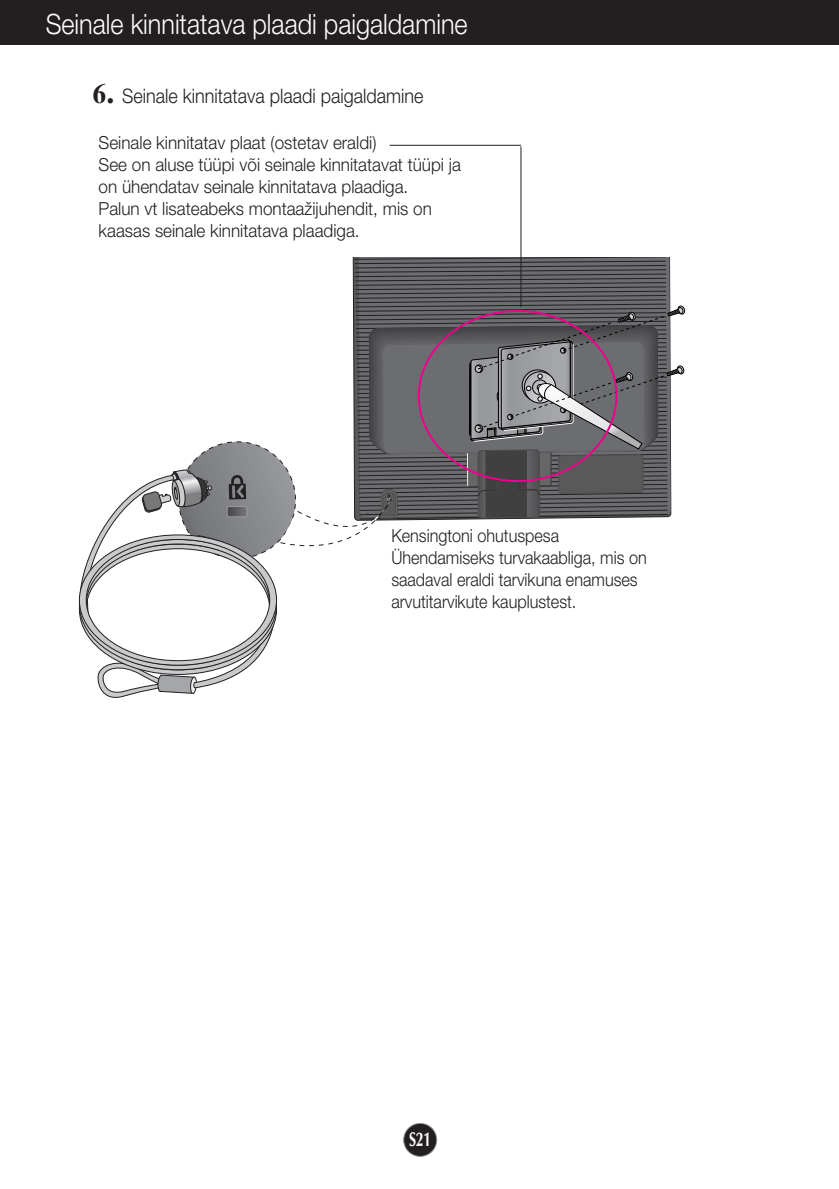
<style>
.page{position:relative;width:839px;height:1189px;background:#fff}
.page>*{position:absolute;margin:0;border:0;box-sizing:border-box;transform-origin:0 0}
.t1{font:300 28px "Helvetica Neue CE";color:#fff;scale:.9 1}
.t2{font:300 20px "Helvetica Neue CE";color:#231f20;scale:.9 1}
.t3{font:700 20px "Optima";color:#fff;scale:.7 1}
.t4{font:300 18px/22px "Helvetica Neue CE";color:#231f20;scale:.95 1}
.t5{font:300 18px/22px "Helvetica Neue CE";color:#231f20;scale:.9 1}
.s1{font-family:"Times";font-weight:700;font-size:28px}
.s2{font-family:"Times";font-weight:700;font-size:32px}
</style>
<div class="page">
<div style="left:403px;top:1123px;width:34px;height:33px;background:#231f20;border-radius:50%"></div>
<div style="left:403px;top:1123px;width:34px;height:34px;border:2px solid #939598;border-radius:50%"></div>
<div style="left:0;top:0;width:839px;height:45px;background:#231f20"></div>
<svg style="left:78px;top:258px;width:607px;height:440px"></svg>
<hr style="left:520px;top:146px;width:1px;height:161px;background:#231f20">
<hr style="left:389px;top:145px;width:132px;height:1px;background:#231f20">
<h1 class="t1" style="left:46px;top:14px;width:470px">Seinale kinnitatava plaadi paigaldamine</h1>
<p class="t2" style="left:93px;top:89px;width:369px"><span class="s1">6</span><span class="s2">.</span> Seinale kinnitatava plaadi paigaldamine</p>
<p class="t4" style="left:99px;top:133px;width:383px">Seinale kinnitatav plaat (ostetav eraldi)<br>See on aluse tüüpi või seinale kinnitatavat tüüpi ja on ühendatav seinale kinnitatava plaadiga.<br>Palun vt lisateabeks montaaÏijuhendit, mis on kaasas seinale kinnitatava plaadiga.</p>
<p class="t5" style="left:391px;top:526px;width:285px">Kensingtoni ohutuspesa<br>Ühendamiseks turvakaabliga, mis on saadaval eraldi tarvikuna enamuses arvutitarvikute kauplustest.</p>
<p class="t3" style="left:409px;top:1131px;width:33px">S21</p>
</div>
